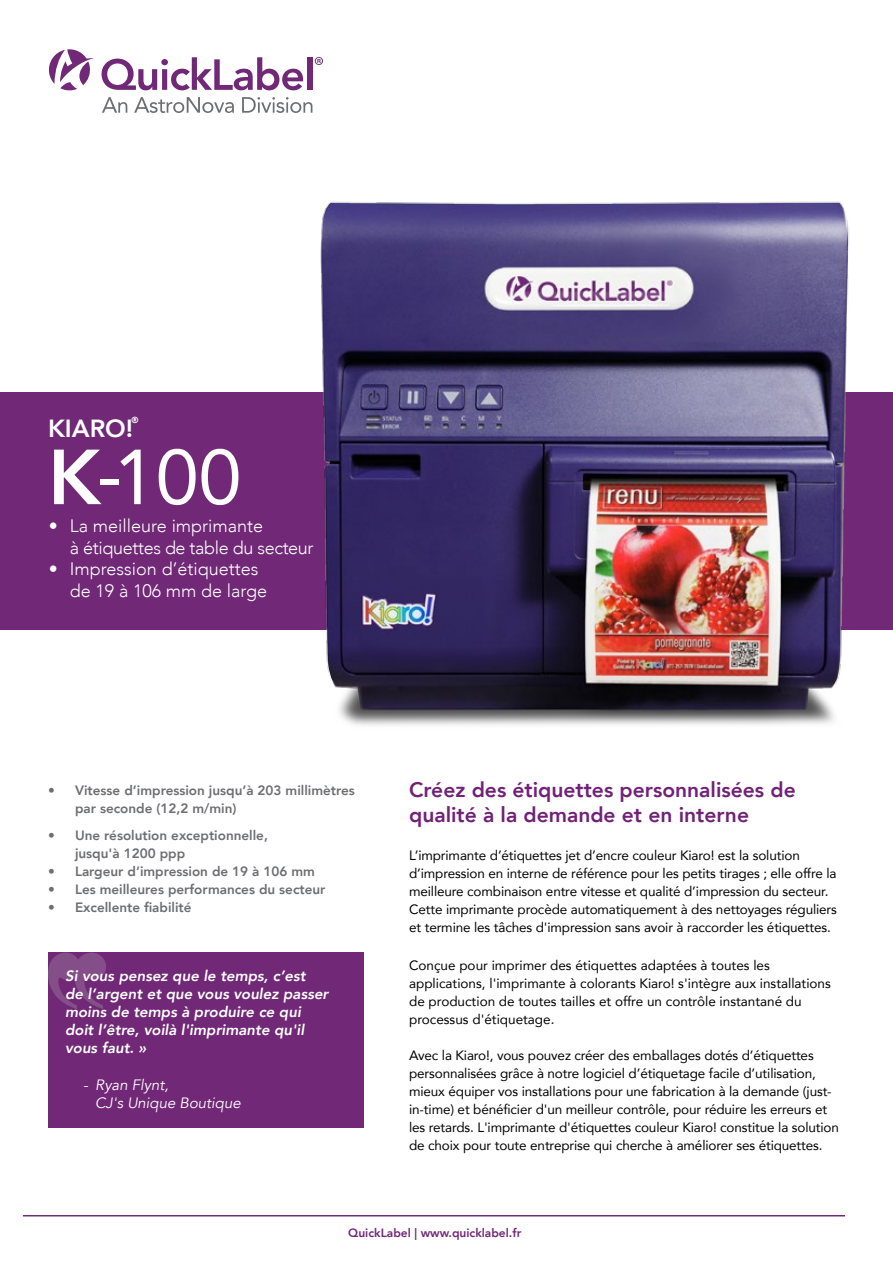
<style>
.page{position:relative;width:893px;height:1263px;background:#fff}
.page>*{position:absolute;margin:0;border:0;box-sizing:border-box;transform-origin:0 0}
.t1{font:76.95px "Avenir";color:#fff}
.t2{font:800 24.75px "Avenir";color:#fff}
.t3{font:800 21px/25.2px "Avenir";color:#712177}
.t4{font:300 18px/21.6px "Avenir";letter-spacing:-.02em;color:#fff}
.t5{font:300 18px/21.6px "Avenir";color:#fff}
.t6{font:italic 800 15px/18px "Avenir";color:#fff}
.t7{font:italic 15px/18px "Avenir";color:#fff}
.t8{font:13.5px/18px "Avenir";letter-spacing:-.01em;color:#000}
.t9{font:800 13.5px/18px "Avenir";color:#6d6e71}
.t10{font:800 12px "Avenir";color:#702877}
.t11{font:800 8.85px "Avenir";color:#fff}
.s1{font-weight:800}
</style>
<div class="page">
<hr style="left:23px;top:1215px;width:822px;height:1px;background:#702877">
<div style="left:0;top:392px;width:893px;height:238px;background:#702877"></div>
<img style="left:320px;top:201px;width:530px;height:525px">
<div style="left:48px;top:952px;width:316px;height:176px;background:#702877"></div>
<svg style="left:48px;top:952px;width:58px;height:57px"></svg>
<svg style="left:102px;top:57px;width:201px;height:33px"></svg>
<div style="left:307px;top:57px;width:5px;height:33px;background:#702877"></div>
<svg style="left:49px;top:49px;width:45px;height:42px"></svg>
<svg style="left:102px;top:97px;width:25px;height:16px"></svg>
<svg style="left:134px;top:97px;width:100px;height:16px"></svg>
<svg style="left:242px;top:97px;width:70px;height:16px"></svg>
<svg style="left:315px;top:57px;width:8px;height:8px"></svg>
<h2 class="t2" style="left:48px;top:409px;width:87px">KIARO!</h2>
<p class="t11" style="left:131px;top:413px;width:9px">®</p>
<h1 class="t1" style="left:48px;top:416px;width:195px"><span class="s1">K</span>-100</h1>
<h3 class="t4" style="left:70px;top:515px;width:245px;text-indent:-21px">• La meilleure imprimante<br>à étiquettes de table du secteur</h3>
<h3 class="t5" style="left:70px;top:558px;width:199px;text-indent:-21px">• Impression d’étiquettes de 19 à 106 mm de large</h3>
<p class="t9" style="left:75px;top:782px;width:281px;text-indent:-27px">• Vitesse d’impression jusqu’à 203 millimètres par seconde (12,2 m/min)</p>
<p class="t9" style="left:75px;top:827px;width:195px;text-indent:-27px">• Une résolution exceptionnelle, jusqu'à 1200 ppp</p>
<p class="t9" style="left:48px;top:863px;width:268px">• Largeur d’impression de 19 à 106 mm</p>
<p class="t9" style="left:48px;top:881px;width:279px">• Les meilleures performances du secteur</p>
<p class="t9" style="left:48px;top:899px;width:145px">• Excellente fiabilité</p>
<p class="t6" style="left:65px;top:967px;width:265px">Si vous pensez que le temps, c’est<br>de l’argent et que vous voulez passer moins de temps à produire ce qui doit l’être, voilà l'imprimante qu'il vous faut. »</p>
<p class="t7" style="left:95px;top:1076px;width:147px;text-indent:-12px">- Ryan Flynt,<br>CJ's Unique Boutique</p>
<h3 class="t3" style="left:409px;top:777px;width:388px">Créez des étiquettes personnalisées de qualité à la demande et en interne</h3>
<p class="t8" style="left:409px;top:846px;width:429px">L’imprimante d’étiquettes jet d’encre couleur Kiaro! est la solution d’impression en interne de référence pour les petits tirages ; elle offre la meilleure combinaison entre vitesse et qualité d’impression du secteur.<br>Cette imprimante procède automatiquement à des nettoyages réguliers et termine les tâches d'impression sans avoir à raccorder les étiquettes.</p>
<p class="t8" style="left:409px;top:955px;width:423px">Conçue pour imprimer des étiquettes adaptées à toutes les applications, l'imprimante à colorants Kiaro! s'intègre aux installations de production de toutes tailles et offre un contrôle instantané du processus d'étiquetage.</p>
<p class="t8" style="left:409px;top:1045px;width:431px">Avec la Kiaro!, vous pouvez créer des emballages dotés d’étiquettes personnalisées grâce à notre logiciel d’étiquetage facile d’utilisation, mieux équiper vos installations pour une fabrication à la demande (just&shy;in-time) et bénéficier d'un meilleur contrôle, pour réduire les erreurs et les retards. L'imprimante d'étiquettes couleur Kiaro! constitue la solution de choix pour toute entreprise qui cherche à améliorer ses étiquettes.</p>
<p class="t10" style="left:348px;top:1224px;width:175px">QuickLabel | www.quicklabel.fr</p>
</div>
